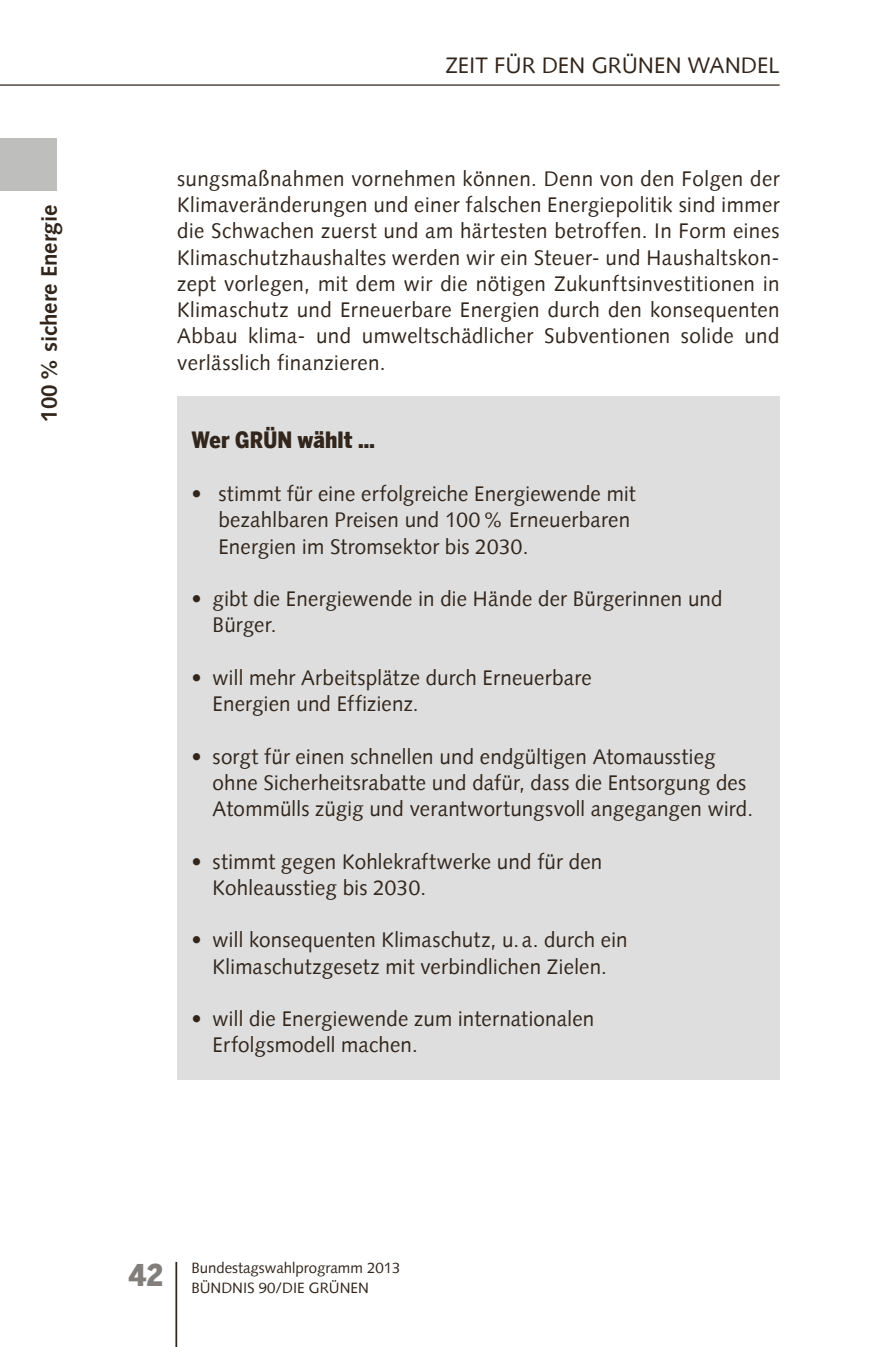
<style>
.page{position:relative;width:886px;height:1347px;background:#fff}
.page>*{position:absolute;margin:0;border:0;box-sizing:border-box;transform-origin:0 0}
.t1{font:22.5px "Gruene Syntax";color:#32261c}
.t2{font:700 22.5px "Gruene Syntax";color:#32261c}
.t3{font:900 22.5px "Benton Sans Cond";letter-spacing:.01em;color:#32261c}
.t4{font:21.25px/26.2px "Gruene Syntax";letter-spacing:.01em;color:#32261c}
.t5{font:15px/20px "Gruene Syntax";color:#32261c}
</style>
<div class="page">
<div style="left:0;top:138px;width:57px;height:53px;background:#bebebd"></div>
<div style="left:177px;top:396px;width:603px;height:683px;background:#dedede"></div>
<hr style="left:175px;top:1261px;width:2px;height:85px;background:#32261c">
<hr style="left:0;top:84px;width:780px;height:2px;background:#32261c">
<p class="t2" style="left:36px;top:421px;width:218px;rotate:-90deg">100% sichere Energie</p>
<p class="t1" style="left:445px;top:52px;width:336px">Zeit für den grünen Wandel</p>
<p class="t4" style="left:177px;top:165px;width:604px;text-align:justify">sungsmaßnahmen vornehmen können. Denn von den Folgen der Klimaveränderungen und einer falschen Energiepolitik sind immer die Schwachen zuerst und am härtesten betroffen. In Form eines Klimaschutzhaushaltes werden wir ein Steuer- und Haushaltskon&shy;zept vorlegen, mit dem wir die nötigen Zukunftsinvestitionen in Klimaschutz und Erneuerbare Energien durch den konsequenten Abbau klima- und umweltschädlicher Subventionen solide und verlässlich finanzieren.</p>
<p class="t3" style="left:191px;top:427px;width:185px">Wer GRÜN wählt …</p>
<p class="t4" style="left:218px;top:480px;width:419px;text-indent:-27px">• stimmt für eine erfolgreiche Energiewende mit bezahlbaren Preisen und 100% Erneuerbaren<br>Energien im Stromsektor bis 2030.</p>
<p class="t4" style="left:213px;top:585px;width:512px;text-indent:-21px">• gibt die Energiewende in die Hände der Bürgerinnen und<br>Bürger.</p>
<p class="t4" style="left:213px;top:664px;width:381px;text-indent:-21px">• will mehr Arbeitsplätze durch Erneuerbare<br>Energien und Effizienz.</p>
<p class="t4" style="left:213px;top:743px;width:542px;text-indent:-21px">• sorgt für einen schnellen und endgültigen Atomausstieg ohne Sicherheitsrabatte und dafür, dass die Entsorgung des<br>Atommülls zügig und verantwortungsvoll angegangen wird.</p>
<p class="t4" style="left:213px;top:848px;width:391px;text-indent:-21px">• stimmt gegen Kohlekraftwerke und für den<br>Kohleausstieg bis 2030.</p>
<p class="t4" style="left:191px;top:927px;width:438px;text-align:center">• will konsequenten Klimaschutz, u.a. durch ein<br>Klimaschutzgesetz mit verbindlichen Zielen.</p>
<p class="t4" style="left:213px;top:1005px;width:383px;text-indent:-21px">• will die Energiewende zum internationalen<br>Erfolgsmodell machen.</p>
<p class="t5" style="left:129px;top:1258px;width:273px;text-indent:63px">Bundestagswahlprogramm 2013<br><sup>42</sup> BÜNDNI</p>
<p class="t5" style="left:247px;top:1277px;width:43px">S 90/DIE</p>
<p class="t5" style="left:309px;top:1277px;width:11px">GRÜNEN</p>
</div>
